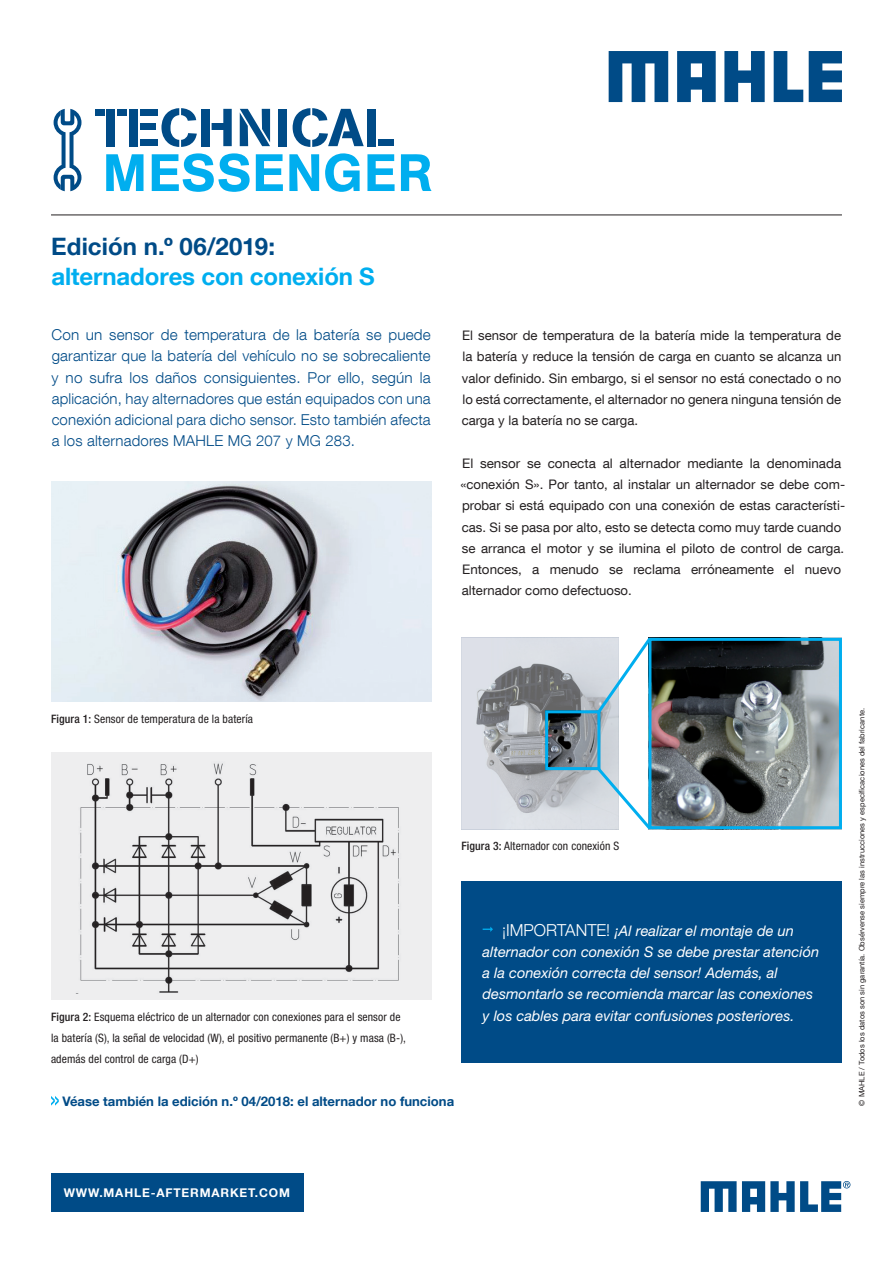
<style>
.page{position:relative;width:893px;height:1263px;background:#fff}
.page>*{position:absolute;margin:0;border:0;box-sizing:border-box;transform-origin:0 0}
.t1{font:700 24px "Helvetica Neue LT Com";letter-spacing:-.005em;color:#00aeef}
.t2{font:700 24px "Helvetica Neue LT Com";letter-spacing:.005em;color:#004b87}
.t3{font:300 15px/21.3px "Helvetica Neue LT Com";letter-spacing:.01em;color:#004b87;text-align:justify}
.t4{font:italic 14.7px/21.3px "Helvetica Neue LT";color:#fff}
.t5{font:13.2px/21.3px "Helvetica Neue LT Com";color:#231f20;text-align:justify}
.t6{font:700 13.2px "Helvetica Neue LT Com";color:#004b87}
.t7{font:700 12px "Helvetica Neue LT Com";letter-spacing:.07em;color:#fff}
.t8{font:condensed 11.7px/21.3px "Helvetica Neue LT";letter-spacing:.01em;color:#231f20}
.t9{font:7.5px "Helvetica Neue LT Com";letter-spacing:.005em;color:#231f20}
.s1{font-weight:500}
.s2{font-family:"Helvetica Neue LT Com";font-weight:300;font-style:normal;font-size:16.5px}
</style>
<div class="page">
<div style="left:51px;top:1174px;width:252px;height:38px;background:#004b87"></div>
<hr style="left:51px;top:215px;width:791px;height:1px;background:#231f20">
<svg style="left:609px;top:51px;width:59px;height:51px"></svg>
<svg style="left:724px;top:51px;width:41px;height:51px"></svg>
<svg style="left:774px;top:51px;width:29px;height:51px"></svg>
<svg style="left:809px;top:51px;width:33px;height:51px;background:#2a699b"></svg>
<svg style="left:677px;top:51px;width:39px;height:51px;background:#286799"></svg>
<svg style="left:106px;top:153px;width:326px;height:39px"></svg>
<div style="left:117px;top:109px;width:9px;height:7px;background:#004b87"></div>
<div style="left:107px;top:109px;width:8px;height:37px;background:#004b87"></div>
<div style="left:95px;top:109px;width:10px;height:7px;background:#004b87"></div>
<div style="left:140px;top:139px;width:17px;height:7px;background:#004b87"></div>
<div style="left:130px;top:109px;width:8px;height:37px;background:#004b87"></div>
<div style="left:140px;top:109px;width:17px;height:7px;background:#004b87"></div>
<div style="left:140px;top:123px;width:16px;height:7px;background:#004b87"></div>
<div style="left:201px;top:109px;width:9px;height:37px;background:#004b87"></div>
<svg style="left:161px;top:108px;width:36px;height:39px"></svg>
<div style="left:378px;top:139px;width:16px;height:7px;background:#004b87"></div>
<svg style="left:293px;top:108px;width:71px;height:39px"></svg>
<div style="left:368px;top:109px;width:8px;height:37px;background:#004b87"></div>
<svg style="left:212px;top:109px;width:20px;height:37px"></svg>
<div style="left:278px;top:109px;width:9px;height:37px;background:#004b87"></div>
<svg style="left:240px;top:109px;width:30px;height:37px"></svg>
<svg style="left:54px;top:109px;width:27px;height:82px"></svg>
<img style="left:51px;top:482px;width:381px;height:220px">
<img style="left:51px;top:753px;width:381px;height:246px">
<div style="left:461px;top:881px;width:381px;height:182px;background:#004b87"></div>
<svg style="left:483px;top:927px;width:10px;height:5px"></svg>
<svg style="left:701px;top:1181px;width:149px;height:31px"></svg>
<svg style="left:51px;top:1096px;width:8px;height:9px"></svg>
<img style="left:654px;top:642px;width:184px;height:183px">
<div style="left:648px;top:638px;width:194px;height:191px;border:3px solid #00aeef"></div>
<svg style="left:461px;top:637px;width:193px;height:193px;background:#b7c2c9"></svg>
<h1 class="t2" style="left:51px;top:231px;width:225px">Edición n.º 06/2019:</h1>
<h1 class="t1" style="left:51px;top:261px;width:325px">alternadores con conexión S</h1>
<p class="t3" style="left:51px;top:324px;width:381px">Con un sensor de temperatura de la batería se puede garantizar que la batería del vehículo no se sobrecaliente y no sufra los daños consiguientes. Por ello, según la aplicación, hay alternadores que están equipados con una conexión adicional para dicho sensor. Esto también afecta a los alternadores MAHLE MG 207 y MG 283.</p>
<p class="t5" style="left:462px;top:324px;width:381px">El sensor de temperatura de la batería mide la temperatura de la batería y reduce la tensión de carga en cuanto se alcanza un valor definido. Sin embargo, si el sensor no está conectado o no lo está correctamente, el alternador no genera ninguna tensión de carga y la batería no se carga.</p>
<p class="t5" style="left:460px;top:452px;width:386px;text-align:left">El sensor se conecta al alternador mediante la denominada «conexión S». Por tanto, al instalar un alternador se debe com&shy;probar si está equipado con una conexión de estas característi&shy;cas. Si se pasa por alto, esto se detecta como muy tarde cuando se arranca el motor y se ilumina el piloto de control de carga.<br>Entonces, a menudo se reclama erróneamente el nuevo alternador como defectuoso.</p>
<p class="t8" style="left:51px;top:708px;width:204px"><span class="s1">Figura 1:</span> Sensor de temperatura de la batería</p>
<p class="t8" style="left:461px;top:836px;width:159px"><span class="s1">Figura 3:</span> Alternador con conexión S</p>
<p class="t8" style="left:51px;top:1006px;width:356px"><span class="s1">Figura 2:</span> Esquema eléctrico de un alternador con conexiones para el sensor de la batería (S), la señal de velocidad (W), el positivo permanente (B+) y masa (B-), además del control de carga (D+)</p>
<p class="t6" style="left:62px;top:1092px;width:393px">Véase también la edición n.º 04/2018: el alternador no funciona</p>
<p class="t4" style="left:483px;top:919px;width:338px;text-indent:20px"><span class="s2">¡IMPORTANTE!</span> ¡Al realizar el montaje de un alternador con conexión S se debe prestar atención a la conexión correcta del sensor! Además, al desmontarlo se recomienda marcar las conexiones y los cables para evitar confusiones posteriores.</p>
<p class="t7" style="left:64px;top:1185px;width:228px">WWW.MAHLE-AFTERMARKET.COM</p>
<p class="t9" style="left:857px;top:1105px;width:399px;rotate:-90deg">© MAHLE / Todos los datos son sin garantía. Obsérvense siempre las instrucciones y especificaciones del fabricante.</p>
</div>
